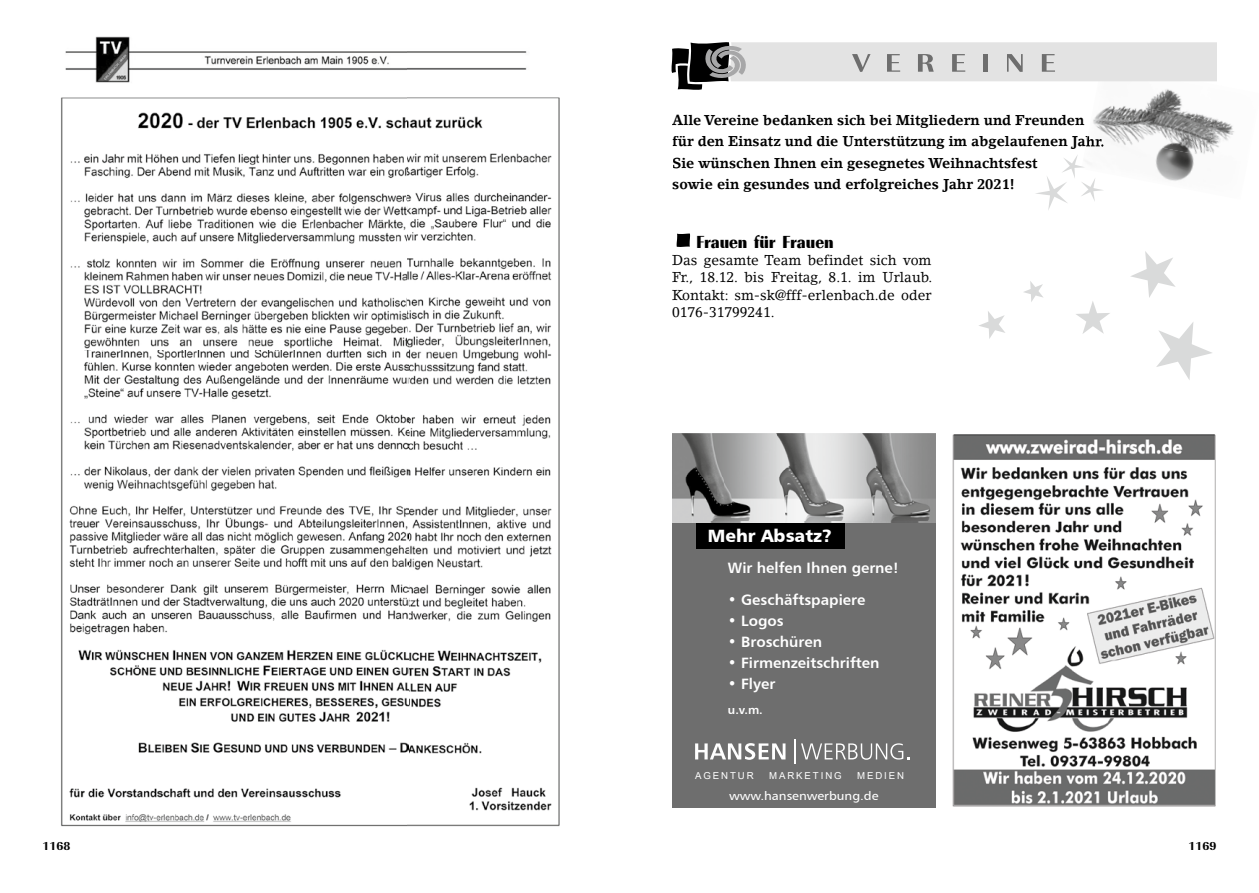
<style>
.page{position:relative;width:1259px;height:893px;background:#fff}
.page>*{position:absolute;margin:0;border:0;box-sizing:border-box;transform-origin:0 0}
.t1{font:18px "Imperial URW Ext Nar Ult Bol";color:#000}
.t2{font:17.7px "Humanist 777 BT Black B";color:#fff}
.t3{font:15px "Humanist 777 BT Bold B";color:#fff}
.t4{font:700 14.25px/21.3px "Lino Letter Std";color:#000}
.t5{font:14.25px/17.1px "Lino Letter Std";color:#000;text-align:justify}
.t6{font:12px "Humanist 777 BT Roman B";color:#fff;scale:1.1 1}
.t7{font:700 expanded 12px "Imperial URW";color:#000}
.t8{font:12px "Humanist 777 BT Bold B";color:#fff}
.t9{font:9.6px "Arial";letter-spacing:.2em;color:#fff}
</style>
<div class="page">
<img style="left:1153px;top:63px;width:64px;height:35px">
<img style="left:1200px;top:86px;width:34px;height:62px">
<img style="left:1093px;top:98px;width:121px;height:56px">
<img style="left:1093px;top:133px;width:114px;height:48px">
<img style="left:1086px;top:136px;width:18px;height:13px">
<svg style="left:1036px;top:154px;width:68px;height:56px"></svg>
<svg style="left:676px;top:234px;width:14px;height:13px"></svg>
<svg style="left:671px;top:42px;width:545px;height:49px"></svg>
<img style="left:952px;top:435px;width:264px;height:372px">
<div style="left:672px;top:522px;width:263px;height:286px;background:#6e6e6e"></div>
<img style="left:672px;top:434px;width:263px;height:89px">
<div style="left:696px;top:523px;width:148px;height:25px;background:#000"></div>
<svg style="left:695px;top:743px;width:90px;height:17px"></svg>
<svg style="left:801px;top:743px;width:109px;height:17px"></svg>
<svg style="left:794px;top:739px;width:1px;height:24px"></svg>
<svg style="left:1131px;top:251px;width:44px;height:47px"></svg>
<svg style="left:1076px;top:301px;width:34px;height:33px"></svg>
<svg style="left:1024px;top:281px;width:19px;height:21px"></svg>
<svg style="left:979px;top:311px;width:26px;height:28px"></svg>
<svg style="left:1156px;top:322px;width:56px;height:58px"></svg>
<img style="left:61px;top:36px;width:498px;height:791px">
<p class="t4" style="left:672px;top:109px;width:434px">Alle Vereine bedanken sich bei Mitgliedern und Freunden für den Einsatz und die Unterstützung im abgelaufenen Jahr.<br>Sie wünschen Ihnen ein gesegnetes Weihnachtsfest<br>sowie ein gesundes und erfolgreiches Jahr 2021!</p>
<p class="t1" style="left:696px;top:231px;width:139px">Frauen für Frauen</p>
<p class="t5" style="left:672px;top:252px;width:262px">Das gesamte Team befindet sich vom Fr., 18.12. bis Freitag, 8.1. im Urlaub.<br>Kontakt: sm-sk@fff-erlenbach.de oder 0176-31799241.</p>
<p class="t2" style="left:708px;top:525px;width:126px">Mehr Absatz?</p>
<p class="t3" style="left:728px;top:558px;width:173px">Wir helfen Ihnen gerne!</p>
<p class="t3" style="left:728px;top:590px;width:139px">• Geschäftspapiere</p>
<p class="t3" style="left:728px;top:611px;width:57px">• Logos</p>
<p class="t3" style="left:728px;top:632px;width:96px">• Broschüren</p>
<p class="t3" style="left:728px;top:653px;width:153px">• Firmenzeitschriften</p>
<p class="t3" style="left:728px;top:674px;width:49px">• Flyer</p>
<p class="t8" style="left:728px;top:702px;width:36px">u.v.m.</p>
<p class="t9" style="left:695px;top:769px;width:60px">AGENTUR</p>
<p class="t9" style="left:769px;top:769px;width:74px">MARKETING</p>
<p class="t9" style="left:857px;top:769px;width:49px">MEDIEN</p>
<p class="t6" style="left:729px;top:788px;width:137px">www.hansenwerbung.de</p>
<p class="t7" style="left:43px;top:839px;width:29px">1168</p>
<p class="t7" style="left:1188px;top:839px;width:29px">1169</p>
</div>
